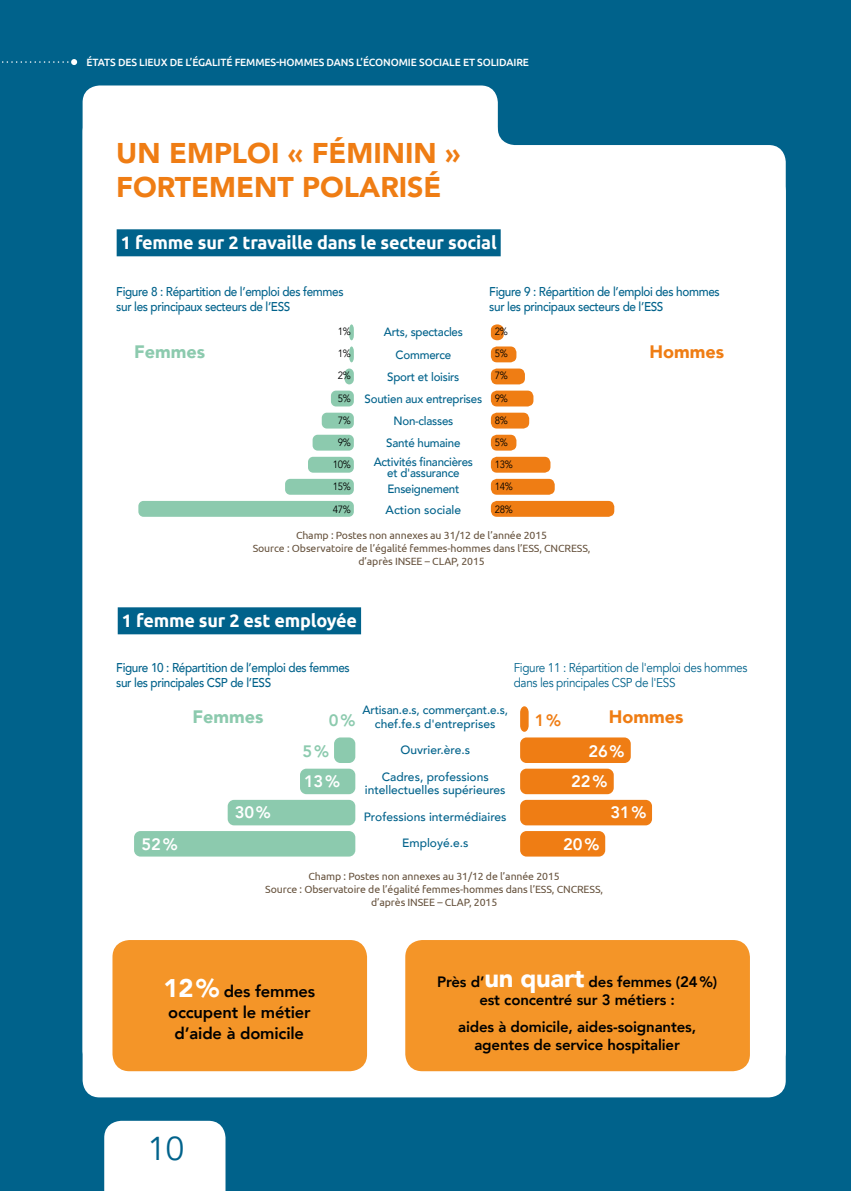
<style>
.page{position:relative;width:851px;height:1191px;background:#fff}
.page>*{position:absolute;margin:0;border:0;box-sizing:border-box;transform-origin:0 0}
.t1{font:33px "Avenir";color:#00628b}
.t2{font:900 28.5px/34.2px "Avenir";color:#ef7d14}
.t3{font:700 18px "Ubuntu";letter-spacing:-.01em;color:#fff}
.t4{font:900 18px "Avenir";color:#8ccaae}
.t5{font:900 18px "Avenir";color:#ef7d14}
.t6{font:800 16.5px/21px "Avenir";letter-spacing:-.01em;color:#000;text-align:center}
.t7{font:800 16.5px "Avenir";letter-spacing:-.01em;color:#fff}
.t8{font:800 16.5px "Avenir";color:#8ccaae}
.t9{font:800 16.5px "Avenir";color:#ef7d14}
.t10{font:800 15px/18px "Avenir";letter-spacing:-.01em;color:#000;text-align:center}
.t11{font:500 12.75px/15px "Avenir";letter-spacing:-.03em;color:#00628b;scale:.92 1}
.t12{font:12.75px/15px "Avenir";letter-spacing:-.03em;color:#00628b;scale:.92 1}
.t13{font:500 12px/22.2px "Avenir";letter-spacing:-.02em;color:#00628b;text-align:center;scale:.96 1}
.t14{font:500 12px/13.6px "Avenir";color:#00628b;text-align:center}
.t15{font:500 12px/13.6px "Avenir";letter-spacing:-.02em;color:#00628b;text-align:center}
.t16{font:10.5px/12.8px "Ubuntu";letter-spacing:-.01em;color:#66523d;text-align:center}
.t17{font:500 10.5px "Ubuntu";letter-spacing:-.01em;color:#fff}
.t18{font:10.5px "Avenir";letter-spacing:-.03em;color:#000;scale:.92 1}
.s1{font-weight:900;font-size:25.5px;color:#fff}
</style>
<div class="page">
<div style="left:0;top:0;width:850px;height:1191px;background:#00628b"></div>
<div style="left:104px;top:1120px;width:121px;height:71px;background:#fff"></div>
<div style="left:83px;top:1068px;width:702px;height:29px;background:#fff"></div>
<div style="left:83px;top:85px;width:702px;height:983px;background:#fff"></div>
<div style="left:117px;top:229px;width:383px;height:27px;background:#00628b"></div>
<div style="left:118px;top:607px;width:243px;height:27px;background:#00628b"></div>
<svg style="left:2px;top:59px;width:75px;height:6px"></svg>
<div style="left:491px;top:346px;width:25px;height:16px;background:#ef7d14;border-radius:6px"></div>
<div style="left:491px;top:368px;width:34px;height:16px;background:#ef7d14;border-radius:6px"></div>
<div style="left:491px;top:390px;width:42px;height:16px;background:#ef7d14;border-radius:6px"></div>
<div style="left:491px;top:413px;width:38px;height:15px;background:#ef7d14;border-radius:6px"></div>
<div style="left:491px;top:435px;width:25px;height:15px;background:#ef7d14;border-radius:6px"></div>
<div style="left:491px;top:457px;width:59px;height:16px;background:#ef7d14;border-radius:6px"></div>
<div style="left:491px;top:479px;width:63px;height:16px;background:#ef7d14;border-radius:6px"></div>
<div style="left:491px;top:501px;width:123px;height:16px;background:#ef7d14;border-radius:6px"></div>
<svg style="left:349px;top:324px;width:5px;height:16px"></svg>
<svg style="left:491px;top:324px;width:12px;height:16px"></svg>
<svg style="left:349px;top:346px;width:5px;height:16px"></svg>
<svg style="left:344px;top:368px;width:10px;height:16px"></svg>
<div style="left:331px;top:390px;width:23px;height:16px;background:#8ccaae;border-radius:5px"></div>
<div style="left:322px;top:413px;width:32px;height:15px;background:#8ccaae;border-radius:5px"></div>
<div style="left:312px;top:435px;width:42px;height:15px;background:#8ccaae;border-radius:5px"></div>
<div style="left:308px;top:457px;width:46px;height:16px;background:#8ccaae;border-radius:5px"></div>
<div style="left:285px;top:479px;width:69px;height:16px;background:#8ccaae;border-radius:5px"></div>
<div style="left:138px;top:501px;width:216px;height:16px;background:#8ccaae;border-radius:5px"></div>
<div style="left:112px;top:940px;width:255px;height:131px;background:#f49528;border-radius:17px"></div>
<div style="left:405px;top:940px;width:344px;height:131px;background:#f49528;border-radius:17px"></div>
<div style="left:334px;top:737px;width:21px;height:26px;background:#8ccaae;border-radius:6px"></div>
<div style="left:300px;top:768px;width:55px;height:26px;background:#8ccaae;border-radius:6px"></div>
<div style="left:228px;top:800px;width:127px;height:25px;background:#8ccaae;border-radius:6px"></div>
<div style="left:134px;top:831px;width:221px;height:25px;background:#8ccaae;border-radius:6px"></div>
<svg style="left:520px;top:706px;width:8px;height:26px"></svg>
<div style="left:520px;top:737px;width:110px;height:26px;background:#ef7d14;border-radius:6px"></div>
<div style="left:520px;top:768px;width:93px;height:26px;background:#ef7d14;border-radius:6px"></div>
<div style="left:520px;top:800px;width:132px;height:25px;background:#ef7d14;border-radius:6px"></div>
<div style="left:520px;top:831px;width:85px;height:25px;background:#ef7d14;border-radius:6px"></div>
<p class="t17" style="left:86px;top:56px;width:444px">ÉTATS DES LIEUX DE L’ÉGALITÉ FEMMES-HOMMES DANS L’ÉCONOMIE SOCIALE ET SOLIDAIRE</p>
<h2 class="t2" style="left:116px;top:135px;width:346px">UN EMPLOI « FÉMININ »<br>FORTEMENT POLARISÉ</h2>
<h3 class="t3" style="left:121px;top:231px;width:377px">1 femme sur 2 travaille dans le secteur social</h3>
<p class="t11" style="left:116px;top:283px;width:248px">Figure 8 : Répartition de l’emploi des femmes sur les principaux secteurs de l’ESS</p>
<p class="t11" style="left:489px;top:283px;width:252px">Figure 9 : Répartition de l’emploi des hommes sur les principaux secteurs de l’ESS</p>
<p class="t18" style="left:338px;top:325px;width:16px">1%</p>
<p class="t18" style="left:494px;top:325px;width:16px">2%</p>
<p class="t18" style="left:338px;top:347px;width:16px">1%</p>
<p class="t18" style="left:494px;top:347px;width:16px">5%</p>
<p class="t18" style="left:338px;top:369px;width:16px">2%</p>
<p class="t18" style="left:494px;top:369px;width:16px">7%</p>
<p class="t18" style="left:338px;top:392px;width:16px">5%</p>
<p class="t18" style="left:494px;top:392px;width:16px">9%</p>
<p class="t18" style="left:338px;top:414px;width:16px">7%</p>
<p class="t18" style="left:494px;top:414px;width:16px">8%</p>
<p class="t18" style="left:338px;top:436px;width:16px">9%</p>
<p class="t18" style="left:494px;top:436px;width:16px">5%</p>
<p class="t18" style="left:332px;top:458px;width:21px">10%</p>
<p class="t18" style="left:494px;top:458px;width:21px">13%</p>
<p class="t18" style="left:332px;top:480px;width:21px">15%</p>
<p class="t18" style="left:494px;top:480px;width:21px">14%</p>
<p class="t18" style="left:332px;top:503px;width:21px">47%</p>
<p class="t18" style="left:494px;top:503px;width:21px">28%</p>
<p class="t13" style="left:364px;top:320px;width:124px">Arts, spectacles<br>Commerce<br>Sport et loisirs<br>Soutien aux entreprises<br>Non-classes<br>Santé humaine</p>
<p class="t13" style="left:373px;top:456px;width:105px;line-height:10.5px">Activités financières et d'assurance</p>
<p class="t13" style="left:385px;top:478px;width:80px;line-height:20.7px;text-align:left">Enseignement<br>Action sociale</p>
<h3 class="t4" style="left:134px;top:336px;width:72px">Femmes</h3>
<h3 class="t5" style="left:649px;top:336px;width:76px">Hommes</h3>
<p class="t16" style="left:253px;top:529px;width:339px">Champ : Postes non annexes au 31/12 de l’année 2015<br>Source : Observatoire de l’égalité femmes-hommes dans l’ESS, CNCRESS, d’après INSEE – CLAP, 2015</p>
<h3 class="t3" style="left:122px;top:609px;width:237px">1 femme sur 2 est employée</h3>
<p class="t11" style="left:116px;top:659px;width:255px">Figure 10 : Répartition de l’emploi des femmes sur les principales CSP de l’ESS</p>
<p class="t12" style="left:513px;top:660px;width:255px">Figure 11 : Répartition de l'emploi des hommes dans les principales CSP de l'ESS</p>
<h3 class="t7" style="left:141px;top:831px;width:38px">52%</h3>
<p class="t15" style="left:362px;top:702px;width:147px">Artisan.e.s, commerçant.e.s, chef.fe.s d'entreprises</p>
<p class="t14" style="left:400px;top:742px;width:71px">Ouvrier.ère.s</p>
<p class="t14" style="left:365px;top:769px;width:142px">Cadres, professions intellectuelles supérieures</p>
<p class="t14" style="left:364px;top:809px;width:144px">Professions intermédiaires</p>
<p class="t14" style="left:402px;top:835px;width:68px">Employé.e.s</p>
<h3 class="t4" style="left:192px;top:701px;width:72px">Femmes</h3>
<h3 class="t9" style="left:534px;top:707px;width:28px">1%</h3>
<h3 class="t5" style="left:608px;top:701px;width:76px">Hommes</h3>
<h3 class="t7" style="left:588px;top:738px;width:38px">26%</h3>
<h3 class="t8" style="left:329px;top:707px;width:28px">0%</h3>
<h3 class="t8" style="left:302px;top:738px;width:28px">5%</h3>
<h3 class="t7" style="left:304px;top:768px;width:38px">13%</h3>
<h3 class="t7" style="left:571px;top:768px;width:38px">22%</h3>
<h3 class="t7" style="left:235px;top:800px;width:38px">30%</h3>
<h3 class="t7" style="left:610px;top:800px;width:38px">31%</h3>
<h3 class="t7" style="left:563px;top:831px;width:38px">20%</h3>
<p class="t16" style="left:265px;top:870px;width:339px">Champ : Postes non annexes au 31/12 de l’année 2015<br>Source : Observatoire de l’égalité femmes-hommes dans l’ESS, CNCRESS, d’après INSEE – CLAP, 2015</p>
<h3 class="t6" style="left:163px;top:981px;width:153px"><span class="s1">12%</span> des femmes occupent le métier d’aide à domicile</h3>
<h3 class="t10" style="left:437px;top:973px;width:282px">Près d’<span class="s1">un quart</span> des femmes (24%) est concentré sur 3 métiers :</h3>
<h3 class="t10" style="left:458px;top:1017px;width:239px">aides à domicile, aides-soignantes, agentes de service hospitalier</h3>
<h1 class="t1" style="left:147px;top:1129px;width:38px">10</h1>
</div>
